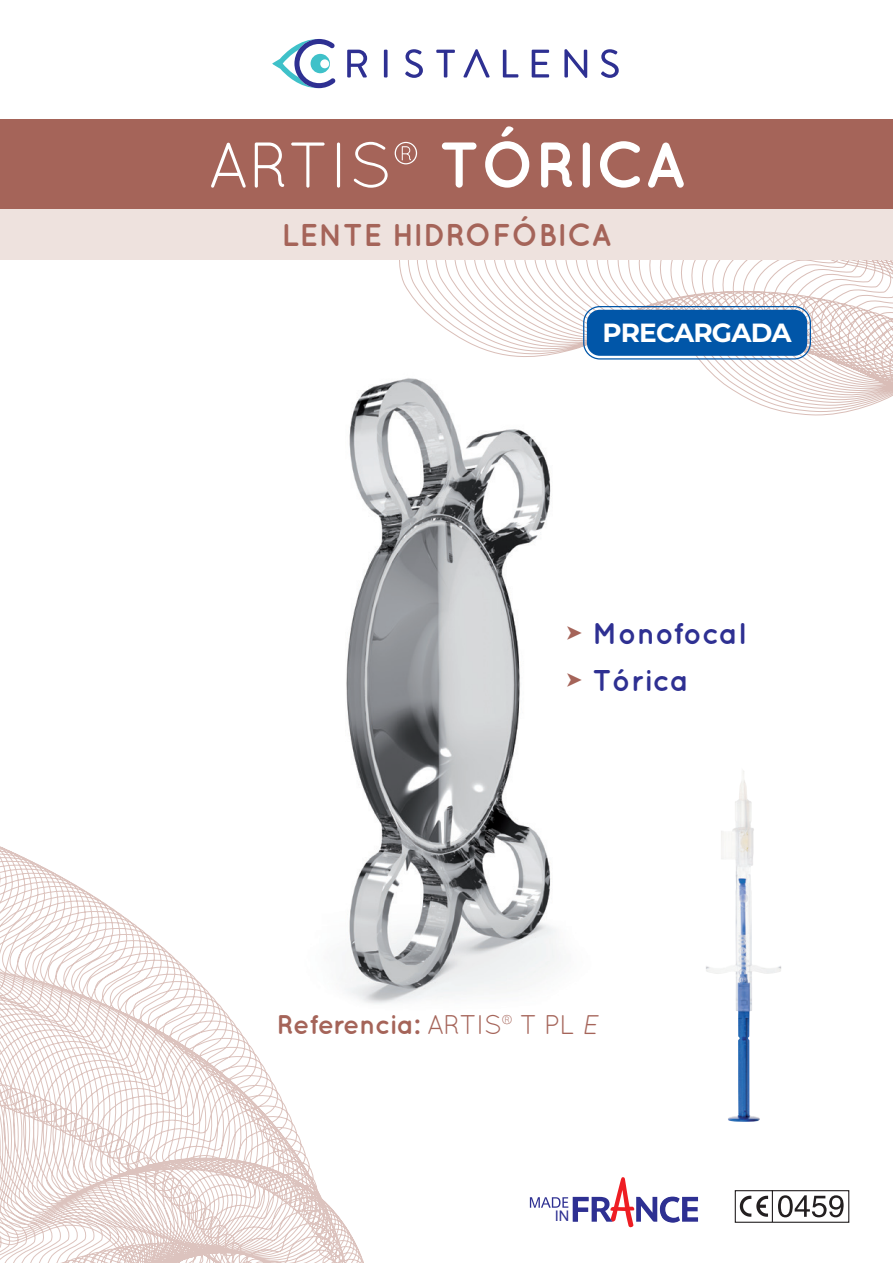
<style>
.page{position:relative;width:893px;height:1263px;background:#fff}
.page>*{position:absolute;margin:0;border:0;box-sizing:border-box;transform-origin:0 0}
.t1{font:64.5px "Quicksand";color:#fff}
.t2{font:700 31.5px "Quicksand";letter-spacing:.01em;color:#a56459}
.t3{font:700 30px "Quicksand";color:#2e3092}
.t4{font:700 27px "Quicksand";letter-spacing:-.02em;color:#a56459}
.t5{font:700 26.25px "Montserrat";letter-spacing:-.03em;color:#fff}
.t6{font:14.7px "Arial";color:#2e3092}
.s1{font-weight:700}
.s2{font-family:"Menlo";font-weight:400;color:#a56459}
.s3{font-weight:400}
.s4{font-weight:400;font-style:italic}
</style>
<div class="page">
<img style="left:346px;top:382px;width:210px;height:622px">
<svg style="left:393px;top:260px;width:500px;height:447px"></svg>
<div style="left:0;top:119px;width:893px;height:91px;background:#a56459"></div>
<svg style="left:347px;top:50px;width:20px;height:27px"></svg>
<svg style="left:384px;top:50px;width:4px;height:27px"></svg>
<svg style="left:405px;top:49px;width:18px;height:29px"></svg>
<svg style="left:436px;top:50px;width:19px;height:27px"></svg>
<svg style="left:503px;top:50px;width:15px;height:27px"></svg>
<svg style="left:532px;top:50px;width:17px;height:27px"></svg>
<svg style="left:564px;top:49px;width:23px;height:29px"></svg>
<svg style="left:601px;top:49px;width:18px;height:29px"></svg>
<svg style="left:463px;top:49px;width:27px;height:28px"></svg>
<svg style="left:272px;top:39px;width:64px;height:49px"></svg>
<svg style="left:734px;top:1190px;width:116px;height:33px"></svg>
<svg style="left:530px;top:1177px;width:168px;height:51px"></svg>
<img style="left:706px;top:771px;width:75px;height:351px">
<div style="left:0;top:210px;width:893px;height:50px;background:#eee2de"></div>
<svg style="left:0;top:793px;width:376px;height:470px"></svg>
<div style="left:587px;top:310px;width:220px;height:46px;background:#0156a8;border-radius:13px"></div>
<div style="left:583px;top:306px;width:228px;height:54px;border:1px solid #0156a8;border-radius:16px"></div>
<div style="left:589px;top:312px;width:216px;height:41px;border:1px solid #0156a8;border-radius:10px"></div>
<p class="t1" style="left:207px;top:128px;width:480px">ARTIS® <span class="s1">TÓRICA</span></p>
<p class="t2" style="left:281px;top:216px;width:332px">LENTE HIDROFÓBICA</p>
<p class="t5" style="left:602px;top:314px;width:191px">PRECARGADA</p>
<p class="t3" style="left:566px;top:615px;width:182px"><span class="s2">➤</span> Monofocal</p>
<p class="t3" style="left:566px;top:662px;width:125px"><span class="s2">➤</span> Tórica</p>
<p class="t4" style="left:277px;top:1008px;width:322px">Referencia: <span class="s3">ARTIS® T PL</span> <span class="s4">E</span></p>
<p class="t6" style="left:555px;top:1206px;width:16px">IN</p>
</div>
